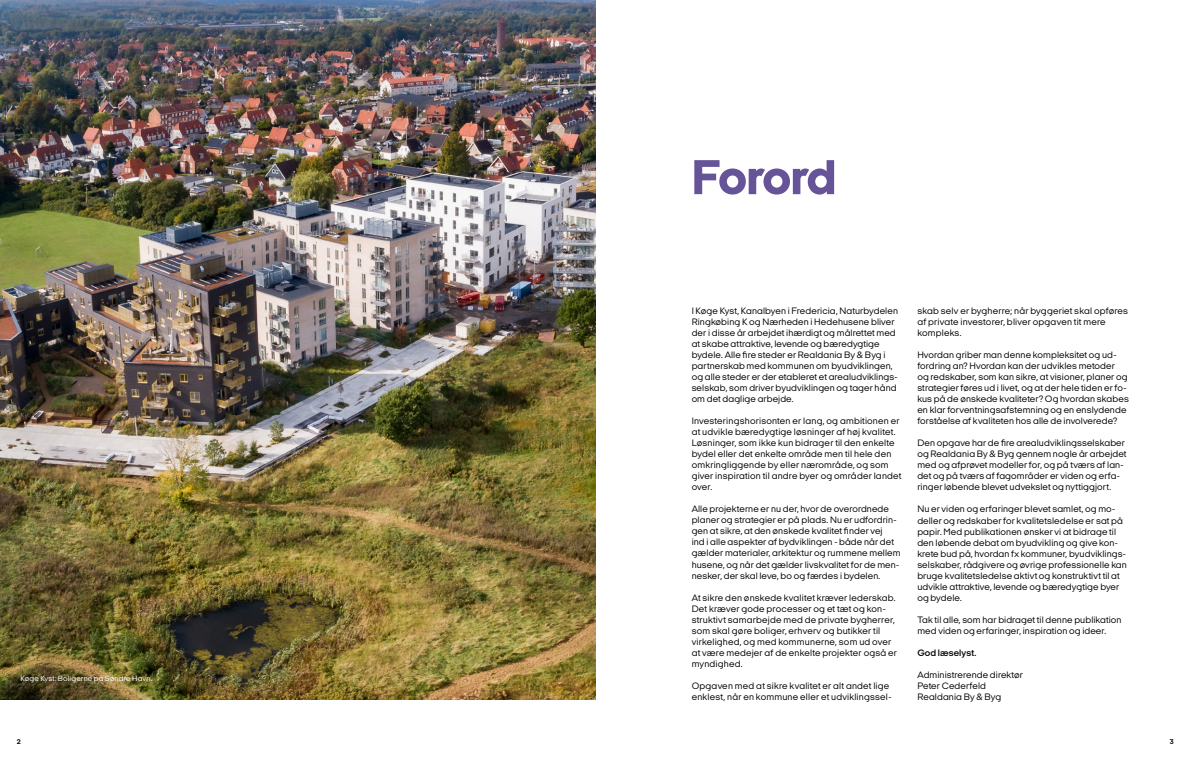
<style>
.page{position:relative;width:1191px;height:766px;background:#fff}
.page>*{position:absolute;margin:0;border:0;box-sizing:border-box;transform-origin:0 0}
.t1{font:800 50px "Italian Plate No Two Exp";letter-spacing:-.03em;color:#675498}
.t2{font:9.5px/11px "Italian Plate No Two Exp";letter-spacing:.01em;color:#000}
.t3{font:9.5px "Italian Plate No Two Exp D Bd";letter-spacing:.01em;color:#000}
.t4{font:7.8px "Italian Plate No Two Exp";letter-spacing:.02em;color:#fff}
.t5{font:700 7px "Italian Plate No Two Exp";color:#000}
</style>
<div class="page">
<img style="left:0;top:0;width:596px;height:699px">
<p class="t4" style="left:20px;top:674px;width:133px">Køge Kyst: Boligerne på Søndre Havn.</p>
<h1 class="t1" style="left:691px;top:150px;width:146px">Forord</h1>
<p class="t2" style="left:691px;top:305px;width:208px">I Køge Kyst, Kanalbyen i Fredericia, Naturbydelen Ringkøbing K og Nærheden i Hedehusene bliver der i disse år arbejdet ihærdigt og målrettet med at skabe attraktive, levende og bæredygtige bydele. Alle fire steder er Realdania By &amp; Byg i partnerskab med kommunen om byudviklingen, og alle steder er der etableret et arealudviklings&shy;selskab, som driver byudviklingen og tager hånd om det daglige arbejde.</p>
<p class="t2" style="left:691px;top:415px;width:211px">Investeringshorisonten er lang, og ambitionen er at udvikle bæredygtige løsninger af høj kvalitet.<br>Løsninger, som ikke kun bidrager til den enkelte bydel eller det enkelte område men til hele den omkringliggende by eller nærområde, og som giver inspiration til andre byer og områder landet over.</p>
<p class="t2" style="left:691px;top:503px;width:210px">Alle projekterne er nu der, hvor de overordnede planer og strategier er på plads. Nu er udfordrin&shy;gen at sikre, at den ønskede kvalitet finder vej<br>ind i alle aspekter af bydviklingen - både når det gælder materialer, arkitektur og rummene mellem husene, og når det gælder livskvalitet for de men&shy;nesker, der skal leve, bo og færdes i bydelen.</p>
<p class="t2" style="left:691px;top:591px;width:207px">At sikre den ønskede kvalitet kræver lederskab.<br>Det kræver gode processer og et tæt og kon&shy;struktivt samarbejde med de private bygherrer, som skal gøre boliger, erhverv og butikker til virkelighed, og med kommunerne, som ud over at være medejer af de enkelte projekter også er myndighed.</p>
<p class="t2" style="left:691px;top:679px;width:201px">Opgaven med at sikre kvalitet er alt andet lige enklest, når en kommune eller et udviklingssel-</p>
<p class="t2" style="left:917px;top:305px;width:212px">skab selv er bygherre; når byggeriet skal opføres af private investorer, bliver opgaven tit mere kompleks.</p>
<p class="t2" style="left:917px;top:349px;width:213px">Hvordan griber man denne kompleksitet og ud&shy;fordring an? Hvordan kan der udvikles metoder<br>og redskaber, som kan sikre, at visioner, planer og strategier føres ud i livet, og at der hele tiden er fo&shy;kus på de ønskede kvaliteter? Og hvordan skabes en klar forventningsafstemning og en enslydende forståelse af kvaliteten hos alle de involverede?</p>
<p class="t2" style="left:917px;top:437px;width:211px">Den opgave har de fire arealudviklingsselskaber og Realdania By &amp; Byg gennem nogle år arbejdet med og afprøvet modeller for, og på tværs af lan&shy;det og på tværs af fagområder er viden og erfa&shy;ringer løbende blevet udvekslet og nyttiggjort.</p>
<p class="t2" style="left:917px;top:503px;width:211px">Nu er viden og erfaringer blevet samlet, og mo&shy;deller og redskaber for kvalitetsledelse er sat på papir. Med publikationen ønsker vi at bidrage til den løbende debat om byudvikling og give kon&shy;krete bud på, hvordan fx kommuner, byudviklings&shy;selskaber, rådgivere og øvrige professionelle kan bruge kvalitetsledelse aktivt og konstruktivt til at udvikle attraktive, levende og bæredygtige byer og bydele.</p>
<p class="t2" style="left:917px;top:613px;width:206px">Tak til alle, som har bidraget til denne publikation med viden og erfaringer, inspiration og ideer.</p>
<p class="t3" style="left:917px;top:647px;width:60px">God læselyst.</p>
<p class="t2" style="left:917px;top:668px;width:107px">Administrerende direktør<br>Peter Cederfeld<br>Realdania By &amp; Byg</p>
<p class="t5" style="left:17px;top:737px;width:6px">2</p>
<p class="t5" style="left:1170px;top:737px;width:6px">3</p>
</div>
